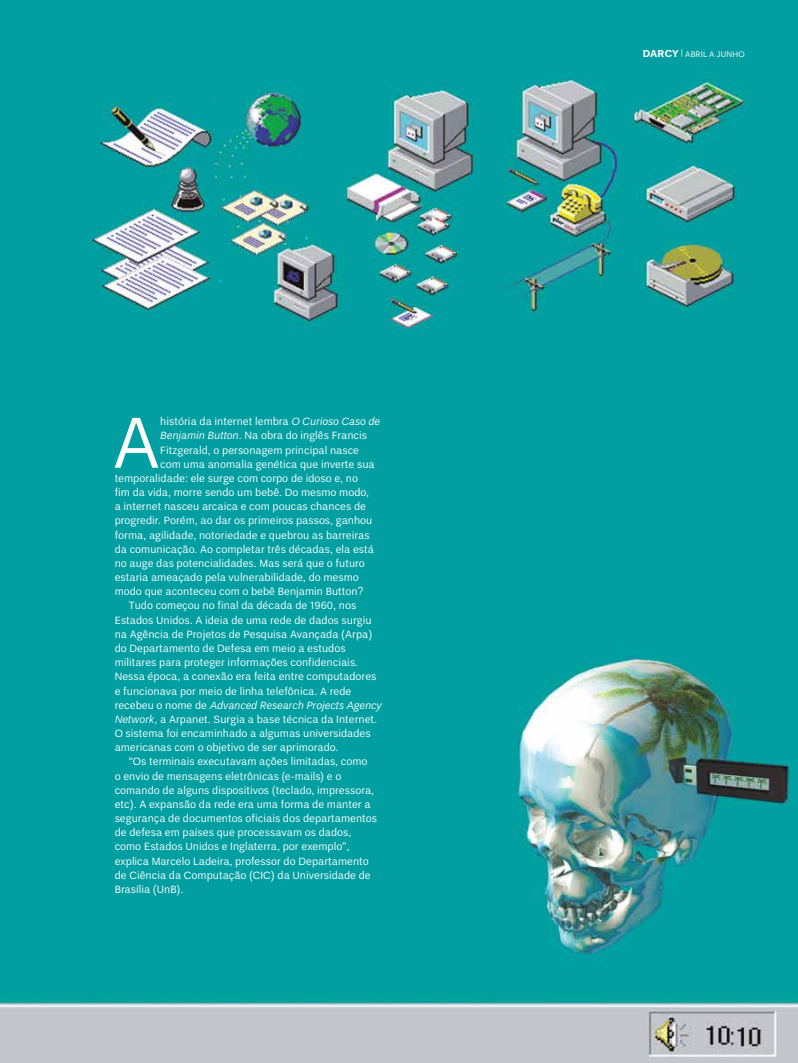
<style>
.page{position:relative;width:798px;height:1063px;background:#fff}
.page>*{position:absolute;margin:0;border:0;box-sizing:border-box;transform-origin:0 0}
.t1{font:72.62px "Un B Pro";color:#fff}
.t2{font:10.62px "Un B Pro";color:#fff}
.t3{font:italic 10.62px "Un B Pro";color:#fff}
.t4{font:8.12px "Un B Pro";letter-spacing:.01em;color:#fff}
.s1{font-style:italic}
.s2{font-style:normal}
.s3{font-weight:700;font-size:10px}
</style>
<div class="page">
<img style="left:0;top:0;width:797px;height:1063px">
<h1 class="t1" style="left:112px;top:400px;width:49px">A</h1>
<p class="t2" style="left:160px;top:415px;width:221px">história da internet lembra <span class="s1">O Curioso Caso de</span></p>
<p class="t2" style="left:160px;top:429px;width:208px"><span class="s1">Benjamin Button</span>. Na obra do inglês Francis</p>
<p class="t2" style="left:160px;top:444px;width:200px">Fitzgerald, o personagem principal nasce</p>
<p class="t2" style="left:160px;top:458px;width:216px">com uma anomalia genética que inverte sua</p>
<p class="t2" style="left:115px;top:472px;width:245px">temporalidade: ele surge com corpo de idoso e, no</p>
<p class="t2" style="left:115px;top:486px;width:256px">fim da vida, morre sendo um bebê. Do mesmo modo,</p>
<p class="t2" style="left:115px;top:500px;width:253px">a internet nasceu arcaica e com poucas chances de</p>
<p class="t2" style="left:115px;top:515px;width:259px">progredir. Porém, ao dar os primeiros passos, ganhou</p>
<p class="t2" style="left:115px;top:529px;width:256px">forma, agilidade, notoriedade e quebrou as barreiras</p>
<p class="t2" style="left:115px;top:543px;width:261px">da comunicação. Ao completar três décadas, ela está</p>
<p class="t2" style="left:115px;top:557px;width:252px">no auge das potencialidades. Mas será que o futuro</p>
<p class="t2" style="left:115px;top:571px;width:246px">estaria ameaçado pela vulnerabilidade, do mesmo</p>
<p class="t2" style="left:115px;top:585px;width:250px">modo que aconteceu com o bebê Benjamin Button?</p>
<p class="t2" style="left:129px;top:600px;width:229px">Tudo começou no final da década de 1960, nos</p>
<p class="t2" style="left:115px;top:614px;width:258px">Estados Unidos. A ideia de uma rede de dados surgiu</p>
<p class="t2" style="left:115px;top:628px;width:259px">na Agência de Projetos de Pesquisa Avançada (Arpa)</p>
<p class="t2" style="left:115px;top:642px;width:232px">do Departamento de Defesa em meio a estudos</p>
<p class="t2" style="left:115px;top:656px;width:245px">militares para proteger informações confidenciais.</p>
<p class="t2" style="left:115px;top:670px;width:263px">Nessa época, a conexão era feita entre computadores</p>
<p class="t2" style="left:115px;top:685px;width:238px">e funcionava por meio de linha telefônica. A rede</p>
<p class="t3" style="left:115px;top:699px;width:268px"><span class="s2">recebeu o nome de</span> Advanced Research Projects Agency</p>
<p class="t2" style="left:115px;top:713px;width:264px"><span class="s1">Network</span>, a Arpanet. Surgia a base técnica da Internet.</p>
<p class="t2" style="left:115px;top:727px;width:257px">O sistema foi encaminhado a algumas universidades</p>
<p class="t2" style="left:115px;top:741px;width:225px">americanas com o objetivo de ser aprimorado.</p>
<p class="t2" style="left:129px;top:755px;width:240px">“Os terminais executavam ações limitadas, como</p>
<p class="t2" style="left:115px;top:770px;width:228px">o envio de mensagens eletrônicas (e-mails) e o</p>
<p class="t2" style="left:115px;top:784px;width:261px">comando de alguns dispositivos (teclado, impressora,</p>
<p class="t2" style="left:115px;top:798px;width:257px">etc). A expansão da rede era uma forma de manter a</p>
<p class="t2" style="left:115px;top:812px;width:264px">segurança de documentos oficiais dos departamentos</p>
<p class="t2" style="left:115px;top:826px;width:238px">de defesa em países que processavam os dados,</p>
<p class="t2" style="left:115px;top:841px;width:236px">como Estados Unidos e Inglaterra, por exemplo”,</p>
<p class="t2" style="left:115px;top:855px;width:255px">explica Marcelo Ladeira, professor do Departamento</p>
<p class="t2" style="left:115px;top:869px;width:257px">de Ciência da Computação (CIC) da Universidade de</p>
<p class="t2" style="left:115px;top:883px;width:70px">Brasília (UnB).</p>
<p class="t4" style="left:642px;top:49px;width:103px"><span class="s3">DARCY</span><sup>|</sup>ABRIL A JUNHO</p>
</div>
